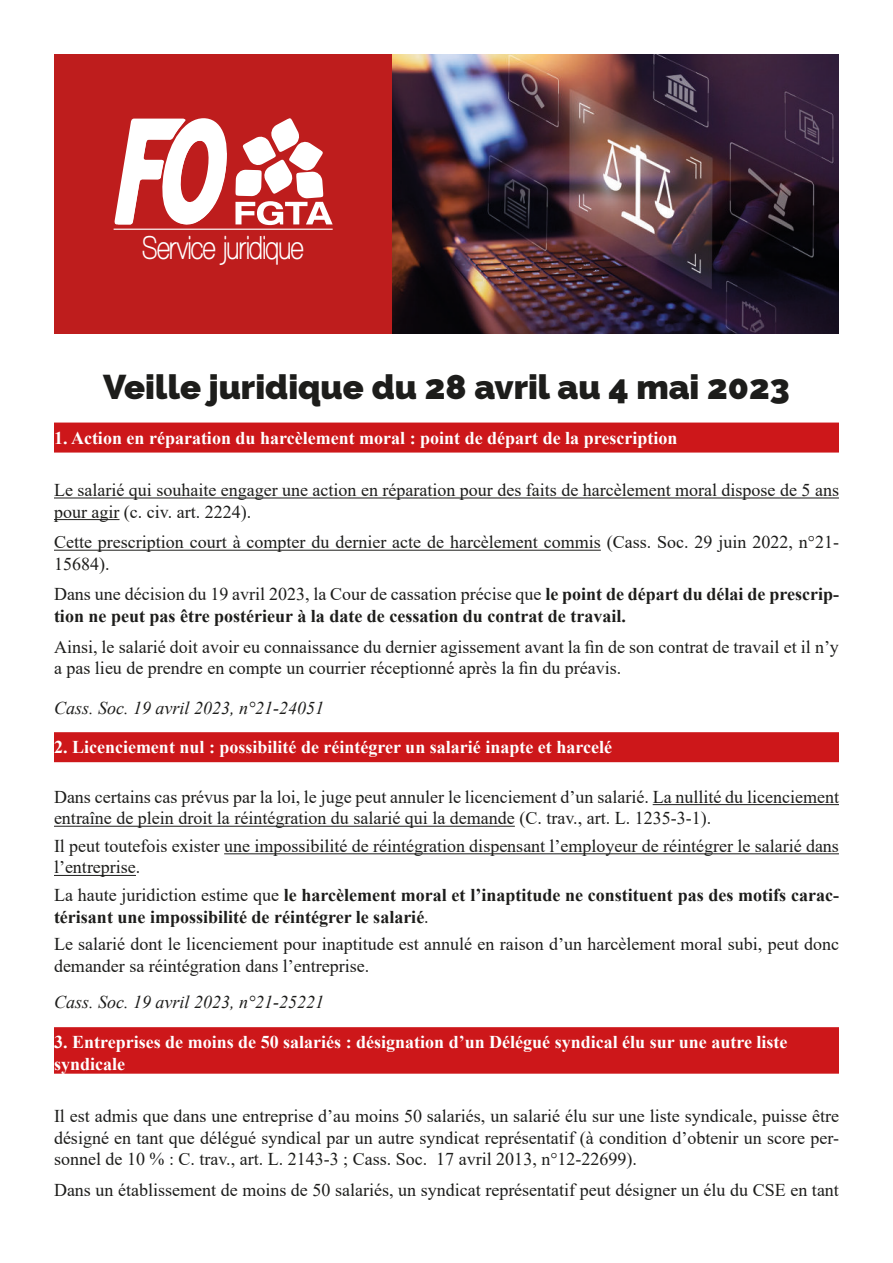
<style>
.page{position:relative;width:893px;height:1263px;background:#fff}
.page>*{position:absolute;margin:0;border:0;box-sizing:border-box;transform-origin:0 0}
.t1{font:800 34.5px "Raleway";color:#1d1d1b}
.t2{font:700 condensed 33.9px "Walkway";color:#fff}
.t3{font:18px/21.6px "Times New Roman";color:#1d1d1b}
.t4{font:700 18px/21.6px "Times New Roman";color:#1d1d1b}
.t5{font:700 18px/21.6px "Times New Roman";color:#fff}
.t6{font:italic 18px "Times New Roman";color:#1d1d1b}
.s1{font-weight:400}
</style>
<div class="page">
<div style="left:54px;top:54px;width:338px;height:280px;background:#be1d1d"></div>
<img style="left:392px;top:54px;width:447px;height:280px">
<svg style="left:114px;top:118px;width:219px;height:108px"></svg>
<hr style="left:114px;top:229px;width:219px;height:1px;background:#fff">
<div style="left:54px;top:423px;width:785px;height:30px;background:#cd171a"></div>
<hr style="left:54px;top:497px;width:785px;height:1px;background:#1d1d1b">
<hr style="left:54px;top:519px;width:65px;height:1px;background:#1d1d1b">
<hr style="left:54px;top:550px;width:547px;height:1px;background:#1d1d1b">
<div style="left:54px;top:732px;width:785px;height:30px;background:#cd171a"></div>
<hr style="left:653px;top:804px;width:186px;height:1px;background:#1d1d1b">
<hr style="left:54px;top:826px;width:461px;height:1px;background:#1d1d1b">
<hr style="left:224px;top:853px;width:615px;height:1px;background:#1d1d1b">
<hr style="left:54px;top:875px;width:82px;height:1px;background:#1d1d1b">
<div style="left:54px;top:1027px;width:785px;height:47px;background:#cd171a"></div>
<h2 class="t2" style="left:143px;top:229px;width:162px">Service juridique</h2>
<h1 class="t1" style="left:103px;top:374px;width:688px">Veille juridique du 28 avril au 4 mai 2023</h1>
<p class="t5" style="left:54px;top:429px;width:625px">1. Action en réparation du harcèlement moral : point de départ de la prescription</p>
<p class="t3" style="left:54px;top:481px;width:786px">Le salarié qui souhaite engager une action en réparation pour des faits de harcèlement moral dispose de 5 ans pour agir (c. civ. art. 2224).</p>
<p class="t3" style="left:54px;top:533px;width:786px">Cette prescription court à compter du dernier acte de harcèlement commis (Cass. Soc. 29 juin 2022, n°21-<br>15684).</p>
<p class="t4" style="left:54px;top:585px;width:786px"><span class="s1">Dans une décision du 19 avril 2023, la Cour de cassation précise que</span> le point de départ du délai de prescrip&shy;tion ne peut pas être postérieur à la date de cessation du contrat de travail.</p>
<p class="t3" style="left:54px;top:635px;width:786px">Ainsi, le salarié doit avoir eu connaissance du dernier agissement avant la fin de son contrat de travail et il n’y a pas lieu de prendre en compte un courrier réceptionné après la fin du préavis.</p>
<p class="t6" style="left:54px;top:701px;width:272px">Cass. Soc. 19 avril 2023, n°21-24051</p>
<p class="t5" style="left:54px;top:738px;width:559px">2. Licenciement nul : possibilité de réintégrer un salarié inapte et harcelé</p>
<p class="t3" style="left:54px;top:785px;width:786px">Dans certains cas prévus par la loi, le juge peut annuler le licenciement d’un salarié. La nullité du licenciement entraîne de plein droit la réintégration du salarié qui la demande (C. trav., art. L. 1235-3-1).</p>
<p class="t3" style="left:54px;top:837px;width:786px">Il peut toutefois exister une impossibilité de réintégration dispensant l’employeur de réintégrer le salarié dans l’entreprise.</p>
<p class="t4" style="left:54px;top:886px;width:786px"><span class="s1">La haute juridiction estime que</span> le harcèlement moral et l’inaptitude ne constituent pas des motifs carac&shy;térisant une impossibilité de réintégrer le salarié<span class="s1">.</span></p>
<p class="t3" style="left:54px;top:933px;width:786px">Le salarié dont le licenciement pour inaptitude est annulé en raison d’un harcèlement moral subi, peut donc demander sa réintégration dans l’entreprise.</p>
<p class="t6" style="left:54px;top:996px;width:272px">Cass. Soc. 19 avril 2023, n°21-25221</p>
<p class="t5" style="left:54px;top:1033px;width:735px">3. Entreprises de moins de 50 salariés : désignation d’un Délégué syndical élu sur une autre liste syndicale</p>
<p class="t3" style="left:54px;top:1104px;width:786px;text-align:justify">Il est admis que dans une entreprise d’au moins 50 salariés, un salarié élu sur une liste syndicale, puisse être désigné en tant que délégué syndical par un autre syndicat représentatif (à condition d’obtenir un score per&shy;sonnel de 10 % : C. trav., art. L. 2143-3 ; Cass. Soc. 17 avril 2013, n°12-22699).</p>
<p class="t3" style="left:54px;top:1178px;width:786px">Dans un établissement de moins de 50 salariés, un syndicat représentatif peut désigner un élu du CSE en tant</p>
</div>
